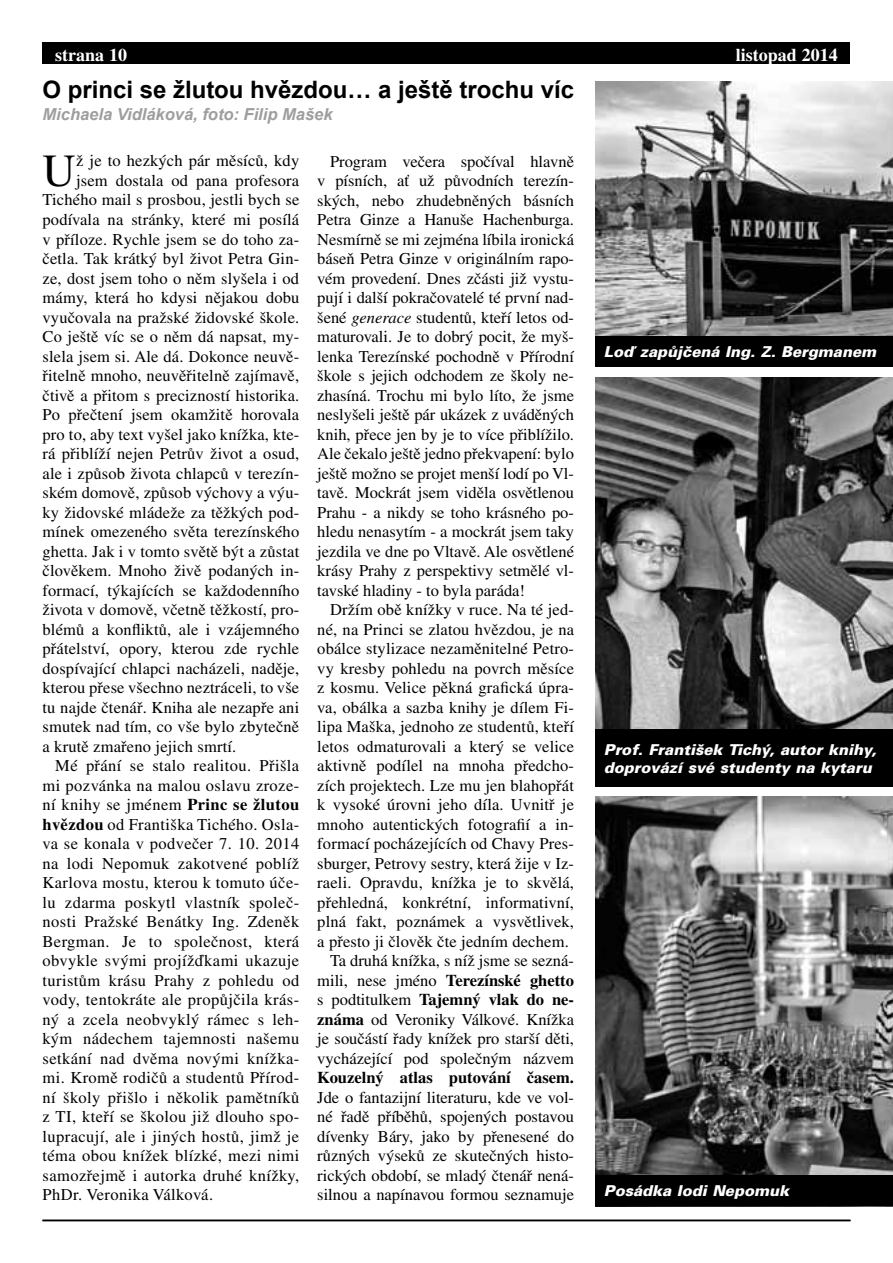
<style>
.page{position:relative;width:893px;height:1263px;background:#fff}
.page>*{position:absolute;margin:0;border:0;box-sizing:border-box;transform-origin:0 0}
.t1{font:45.9px "Times LT Std";color:#000}
.t2{font:700 24px "Arial";color:#000}
.t3{font:700 18px "Times LT Std";color:#fff}
.t4{font:16.5px/19.5px "Times LT Std";letter-spacing:.01em;color:#000;text-align:justify}
.t5{font:700 16.5px "Times LT Std";color:#000}
.t6{font:italic 700 16.5px "Arial";color:#9c9e9f}
.t7{font:italic 900 15px/18px "Univers CE";color:#fff}
.s1{font-weight:700}
.s2{font-style:italic}
.s3{font-weight:400}
</style>
<div class="page">
<div style="left:43px;top:43px;width:807px;height:21px;background:#000"></div>
<hr style="left:43px;top:1220px;width:807px;height:1px;background:#000">
<img style="left:595px;top:82px;width:298px;height:254px">
<img style="left:595px;top:377px;width:298px;height:352px">
<img style="left:595px;top:796px;width:298px;height:379px">
<div style="left:595px;top:336px;width:298px;height:31px;background:#000"></div>
<div style="left:595px;top:729px;width:298px;height:58px;background:#000"></div>
<div style="left:595px;top:1175px;width:298px;height:31px;background:#000"></div>
<p class="t3" style="left:55px;top:44px;width:73px">strana 10</p>
<p class="t3" style="left:736px;top:44px;width:103px">listopad 2014</p>
<h2 class="t2" style="left:43px;top:73px;width:533px">O princi se žlutou hvězdou… a ještě trochu víc</h2>
<p class="t6" style="left:43px;top:104px;width:292px">Michaela Vidláková, foto: Filip Mašek</p>
<h1 class="t1" style="left:43px;top:145px;width:35px">U</h1>
<p class="t4" style="left:76px;top:151px;width:225px">ž je to hezkých pár měsíců, kdy</p>
<p class="t4" style="left:76px;top:171px;width:225px">jsem dostala od pana profesora</p>
<p class="t4" style="left:43px;top:190px;width:258px">Tichého mail s prosbou, jestli bych se</p>
<p class="t4" style="left:43px;top:210px;width:258px">podívala na stránky, které mi posílá</p>
<p class="t4" style="left:43px;top:229px;width:258px">v příloze. Rychle jsem se do toho za-</p>
<p class="t4" style="left:43px;top:249px;width:258px">četla. Tak krátký byl život Petra Gin-</p>
<p class="t4" style="left:43px;top:268px;width:258px">ze, dost jsem toho o něm slyšela i od</p>
<p class="t4" style="left:43px;top:288px;width:258px">mámy, která ho kdysi nějakou dobu</p>
<p class="t4" style="left:43px;top:307px;width:258px">vyučovala na pražské židovské škole.</p>
<p class="t4" style="left:43px;top:327px;width:258px">Co ještě víc se o něm dá napsat, my-</p>
<p class="t4" style="left:43px;top:346px;width:258px">slela jsem si. Ale dá. Dokonce neuvě-</p>
<p class="t4" style="left:43px;top:366px;width:258px">řitelně mnoho, neuvěřitelně zajímavě,</p>
<p class="t4" style="left:43px;top:385px;width:258px">čtivě a přitom s precizností historika.</p>
<p class="t4" style="left:43px;top:405px;width:258px">Po přečtení jsem okamžitě horovala</p>
<p class="t4" style="left:43px;top:424px;width:258px">pro to, aby text vyšel jako knížka, kte-</p>
<p class="t4" style="left:43px;top:444px;width:258px">rá přiblíží nejen Petrův život a osud,</p>
<p class="t4" style="left:43px;top:463px;width:258px">ale i způsob života chlapců v terezín-</p>
<p class="t4" style="left:43px;top:483px;width:258px">ském domově, způsob výchovy a výu-</p>
<p class="t4" style="left:43px;top:502px;width:258px">ky židovské mládeže za těžkých pod-</p>
<p class="t4" style="left:43px;top:522px;width:258px">mínek omezeného světa terezínského</p>
<p class="t4" style="left:43px;top:541px;width:258px">ghetta. Jak i v tomto světě být a zůstat</p>
<p class="t4" style="left:43px;top:561px;width:258px">člověkem. Mnoho živě podaných in-</p>
<p class="t4" style="left:43px;top:580px;width:258px">formací, týkajících se každodenního</p>
<p class="t4" style="left:43px;top:600px;width:258px">života v domově, včetně těžkostí, pro-</p>
<p class="t4" style="left:43px;top:619px;width:258px">blémů a konfliktů, ale i vzájemného</p>
<p class="t4" style="left:43px;top:639px;width:258px">přátelství, opory, kterou zde rychle</p>
<p class="t4" style="left:43px;top:658px;width:258px">dospívající chlapci nacházeli, naděje,</p>
<p class="t4" style="left:43px;top:678px;width:258px">kterou přese všechno neztráceli, to vše</p>
<p class="t4" style="left:43px;top:697px;width:258px">tu najde čtenář. Kniha ale nezapře ani</p>
<p class="t4" style="left:43px;top:717px;width:258px">smutek nad tím, co vše bylo zbytečně</p>
<p class="t4" style="left:43px;top:736px;width:195px">a krutě zmařeno jejich smrtí.</p>
<p class="t4" style="left:55px;top:756px;width:246px">Mé přání se stalo realitou. Přišla</p>
<p class="t4" style="left:43px;top:775px;width:258px">mi pozvánka na malou oslavu zroze-</p>
<p class="t4" style="left:43px;top:795px;width:258px">ní knihy se jménem <span class="s1">Princ se žlutou</span></p>
<p class="t4" style="left:43px;top:814px;width:258px"><span class="s1">hvězdou</span> od Františka Tichého. Osla-</p>
<p class="t4" style="left:43px;top:834px;width:258px">va se konala v podvečer 7. 10. 2014</p>
<p class="t4" style="left:43px;top:853px;width:258px">na lodi Nepomuk zakotvené poblíž</p>
<p class="t4" style="left:43px;top:873px;width:258px">Karlova mostu, kterou k tomuto úče-</p>
<p class="t4" style="left:43px;top:892px;width:258px">lu zdarma poskytl vlastník společ-</p>
<p class="t4" style="left:43px;top:912px;width:258px">nosti Pražské Benátky Ing. Zdeněk</p>
<p class="t4" style="left:43px;top:931px;width:258px">Bergman. Je to společnost, která</p>
<p class="t4" style="left:43px;top:951px;width:258px">obvykle svými projížďkami ukazuje</p>
<p class="t4" style="left:43px;top:970px;width:258px">turistům krásu Prahy z pohledu od</p>
<p class="t4" style="left:43px;top:990px;width:258px">vody, tentokráte ale propůjčila krás-</p>
<p class="t4" style="left:43px;top:1009px;width:258px">ný a zcela neobvyklý rámec s leh-</p>
<p class="t4" style="left:43px;top:1029px;width:258px">kým nádechem tajemnosti našemu</p>
<p class="t4" style="left:43px;top:1048px;width:258px">setkání nad dvěma novými knížka-</p>
<p class="t4" style="left:43px;top:1068px;width:258px">mi. Kromě rodičů a studentů Přírod-</p>
<p class="t4" style="left:43px;top:1087px;width:258px">ní školy přišlo i několik pamětníků</p>
<p class="t4" style="left:43px;top:1107px;width:258px">z TI, kteří se školou již dlouho spo-</p>
<p class="t4" style="left:43px;top:1126px;width:258px">lupracují, ale i jiných hostů, jimž je</p>
<p class="t4" style="left:43px;top:1146px;width:258px">téma obou knížek blízké, mezi nimi</p>
<p class="t4" style="left:43px;top:1165px;width:258px">samozřejmě i autorka druhé knížky,</p>
<p class="t4" style="left:43px;top:1185px;width:172px">PhDr. Veronika Válková.</p>
<p class="t4" style="left:317px;top:151px;width:258px;text-indent:13px">Program večera spočíval hlavně v písních, ať už původních terezín&shy;ských, nebo zhudebněných básních Petra Ginze a Hanuše Hachenburga.<br>Nesmírně se mi zejména líbila ironická báseň Petra Ginze v originálním rapo&shy;vém provedení. Dnes zčásti již vystu&shy;pují i další pokračovatelé té první nad&shy;šené <span class="s2">generace</span> studentů, kteří letos od&shy;maturovali. Je to dobrý pocit, že myš&shy;lenka Terezínské pochodně v Přírodní škole s jejich odchodem ze školy ne&shy;zhasíná. Trochu mi bylo líto, že jsme neslyšeli ještě pár ukázek z uváděných knih, přece jen by je to více přiblížilo.<br>Ale čekalo ještě jedno překvapení: bylo ještě možno se projet menší lodí po Vl&shy;tavě. Mockrát jsem viděla osvětlenou Prahu - a nikdy se toho krásného po&shy;hledu nenasytím - a mockrát jsem taky jezdila ve dne po Vltavě. Ale osvětlené krásy Prahy z perspektivy setmělé vl&shy;tavské hladiny - to byla paráda!</p>
<p class="t4" style="left:330px;top:600px;width:245px">Držím obě knížky v ruce. Na té jed-</p>
<p class="t4" style="left:317px;top:619px;width:258px">né, na Princi se zlatou hvězdou, je na</p>
<p class="t4" style="left:317px;top:639px;width:258px">obálce stylizace nezaměnitelné Petro-</p>
<p class="t4" style="left:317px;top:658px;width:258px">vy kresby pohledu na povrch měsíce</p>
<p class="t4" style="left:317px;top:678px;width:258px">z kosmu. Velice pěkná grafická úpra-</p>
<p class="t4" style="left:317px;top:697px;width:258px">va, obálka a sazba knihy je dílem Fi-</p>
<p class="t4" style="left:317px;top:717px;width:258px">lipa Maška, jednoho ze studentů, kteří</p>
<p class="t4" style="left:317px;top:736px;width:258px">letos odmaturovali a který se velice</p>
<p class="t4" style="left:317px;top:756px;width:258px">aktivně podílel na mnoha předcho-</p>
<p class="t4" style="left:317px;top:775px;width:258px">zích projektech. Lze mu jen blahopřát</p>
<p class="t4" style="left:317px;top:795px;width:258px">k vysoké úrovni jeho díla. Uvnitř je</p>
<p class="t4" style="left:317px;top:814px;width:258px">mnoho autentických fotografií a in-</p>
<p class="t4" style="left:317px;top:834px;width:258px">formací pocházejících od Chavy Pres-</p>
<p class="t4" style="left:317px;top:853px;width:258px">sburger, Petrovy sestry, která žije v Iz-</p>
<p class="t4" style="left:317px;top:873px;width:258px">raeli. Opravdu, knížka je to skvělá,</p>
<p class="t4" style="left:317px;top:892px;width:258px">přehledná, konkrétní, informativní,</p>
<p class="t4" style="left:317px;top:912px;width:258px">plná fakt, poznámek a vysvětlivek,</p>
<p class="t4" style="left:317px;top:931px;width:253px">a přesto ji člověk čte jedním dechem.</p>
<p class="t4" style="left:330px;top:951px;width:245px">Ta druhá knížka, s níž jsme se sezná-</p>
<p class="t5" style="left:317px;top:970px;width:258px"><span class="s3">mili, nese jméno</span> Terezínské ghetto</p>
<p class="t5" style="left:317px;top:990px;width:258px"><span class="s3">s podtitulkem</span> Tajemný vlak do ne-</p>
<p class="t4" style="left:317px;top:1009px;width:258px"><span class="s1">známa</span> od Veroniky Válkové. Knížka</p>
<p class="t4" style="left:317px;top:1029px;width:258px">je součástí řady knížek pro starší děti,</p>
<p class="t4" style="left:317px;top:1048px;width:258px">vycházející pod společným názvem</p>
<p class="t5" style="left:317px;top:1068px;width:258px">Kouzelný atlas putování časem.</p>
<p class="t4" style="left:317px;top:1087px;width:258px">Jde o fantazijní literaturu, kde ve vol&shy;né řadě příběhů, spojených postavou dívenky Báry, jako by přenesené do různých výseků ze skutečných histo&shy;rických období, se mladý čtenář nená&shy;silnou a napínavou formou seznamuje</p>
<p class="t7" style="left:604px;top:343px;width:274px">Loď zapůjčená Ing. Z. Bergmanem</p>
<p class="t7" style="left:604px;top:740px;width:274px">Prof. František Tichý, autor knihy, doprovází své studenty na kytaru</p>
<p class="t7" style="left:604px;top:1182px;width:187px">Posádka lodi Nepomuk</p>
</div>
